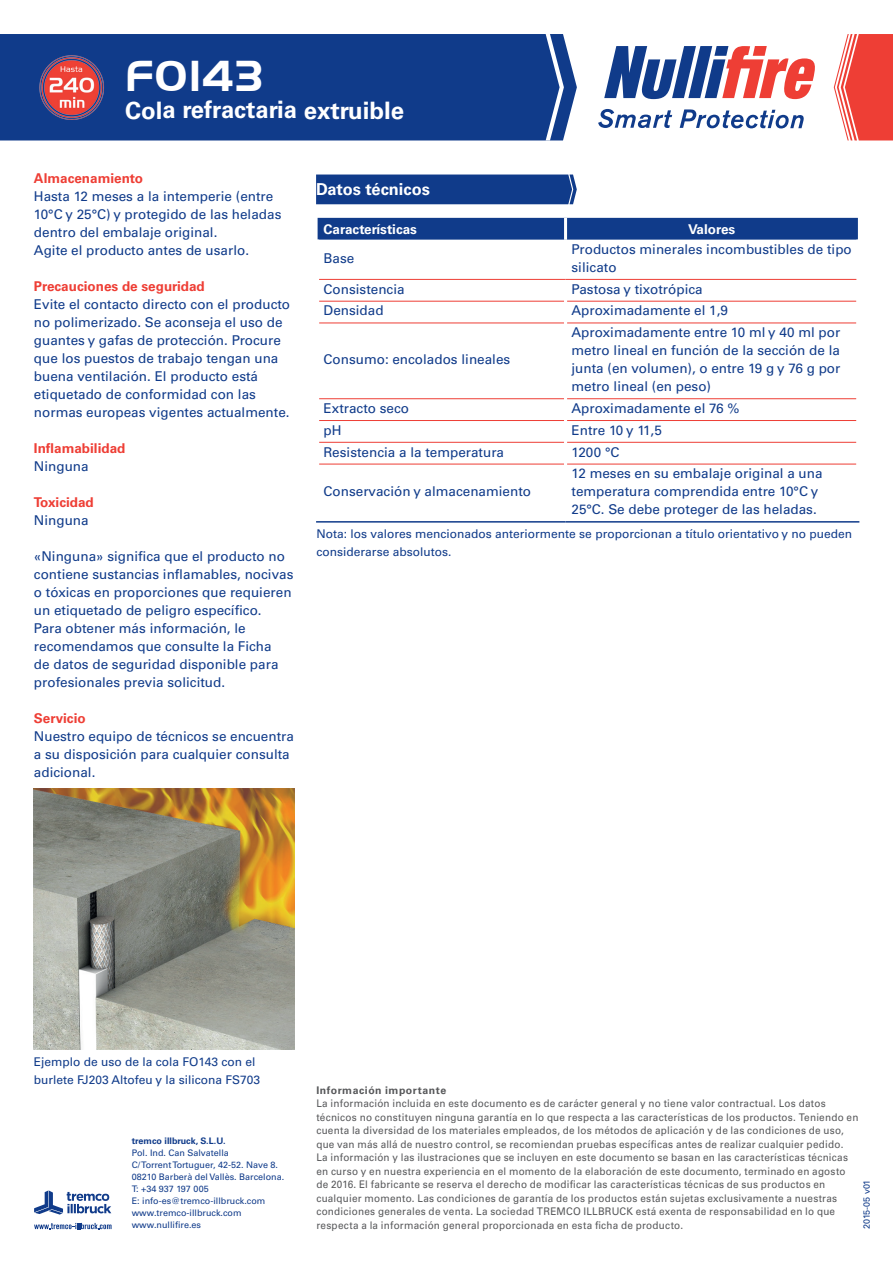
<style>
.page{position:relative;width:893px;height:1263px;background:#fff}
.page>*{position:absolute;margin:0;border:0;box-sizing:border-box;transform-origin:0 0}
.t1{font:700 45px "Handel Got D";letter-spacing:.03em;color:#fff}
.t2{font:700 24px "Univers LTCYR 65";color:#fff}
.t3{font:700 16.5px "Univers LTCYR 65";color:#fff}
.t4{font:13.5px/18px "Univers LTCYR 55 Roman";color:#103b8a}
.t5{font:700 13.5px "Univers LTCYR 65";color:#ee3e35}
.t6{font:700 13.5px "Univers LTCYR 65";color:#fff}
.t7{font:12px/18px "Univers LTCYR 55 Roman";color:#103b8a}
.t8{font:10.5px/13.5px "Univers LTCYR 55 Roman";letter-spacing:.025em;color:#57585a;scale:.95 1}
.t9{font:700 10.5px "Univers LTCYR 65";letter-spacing:.05em;color:#57585a}
.t10{font:9px/12px "Univers LTCYR 55 Roman";color:#103b8a}
.t11{font:700 9px "Univers LTCYR 65";color:#103b8a}
</style>
<div class="page">
<svg style="left:834px;top:34px;width:59px;height:106px"></svg>
<div style="left:0;top:34px;width:577px;height:106px;background:#103b8a"></div>
<svg style="left:546px;top:34px;width:18px;height:106px"></svg>
<svg style="left:34px;top:1190px;width:77px;height:24px"></svg>
<svg style="left:34px;top:1223px;width:78px;height:6px"></svg>
<svg style="left:604px;top:46px;width:211px;height:53px"></svg>
<svg style="left:598px;top:109px;width:74px;height:19px"></svg>
<svg style="left:680px;top:109px;width:124px;height:19px"></svg>
<div style="left:318px;top:218px;width:540px;height:22px;background:#103b8a"></div>
<hr style="left:564px;top:218px;width:3px;height:22px;background:#fff">
<hr style="left:319px;top:301px;width:245px;height:1px;background:#ee3e35">
<hr style="left:567px;top:301px;width:289px;height:1px;background:#ee3e35">
<hr style="left:319px;top:323px;width:245px;height:1px;background:#ee3e35">
<hr style="left:567px;top:323px;width:289px;height:1px;background:#ee3e35">
<hr style="left:319px;top:398px;width:245px;height:1px;background:#ee3e35">
<hr style="left:567px;top:398px;width:289px;height:1px;background:#ee3e35">
<hr style="left:319px;top:420px;width:245px;height:1px;background:#ee3e35">
<hr style="left:319px;top:442px;width:245px;height:1px;background:#ee3e35">
<hr style="left:319px;top:464px;width:245px;height:1px;background:#ee3e35">
<hr style="left:567px;top:420px;width:289px;height:1px;background:#ee3e35">
<hr style="left:567px;top:442px;width:289px;height:1px;background:#ee3e35">
<hr style="left:567px;top:464px;width:289px;height:1px;background:#ee3e35">
<hr style="left:316px;top:521px;width:250px;height:2px;background:#103b8a">
<hr style="left:566px;top:521px;width:293px;height:2px;background:#103b8a">
<hr style="left:319px;top:279px;width:247px;height:1px;background:#ee3e35">
<hr style="left:566px;top:279px;width:290px;height:1px;background:#ee3e35">
<div style="left:316px;top:175px;width:261px;height:29px;background:#103b8a"></div>
<img style="left:34px;top:788px;width:261px;height:261px">
<img style="left:34px;top:50px;width:74px;height:75px">
<h1 class="t1" style="left:125px;top:51px;width:139px">FO143</h1>
<h2 class="t2" style="left:125px;top:93px;width:280px">Cola refractaria extruible</h2>
<p class="t5" style="left:34px;top:169px;width:111px">Almacenamiento</p>
<p class="t4" style="left:34px;top:186px;width:249px">Hasta 12 meses a la intemperie (entre 10°C y 25°C) y protegido de las heladas dentro del embalaje original.<br>Agite el producto antes de usarlo.</p>
<p class="t5" style="left:34px;top:276px;width:172px">Precauciones de seguridad</p>
<p class="t4" style="left:34px;top:294px;width:258px">Evite el contacto directo con el producto no polimerizado. Se aconseja el uso de guantes y gafas de protección. Procure que los puestos de trabajo tengan una buena ventilación. El producto está etiquetado de conformidad con las normas europeas vigentes actualmente.</p>
<p class="t5" style="left:34px;top:438px;width:93px">Inflamabilidad</p>
<p class="t4" style="left:34px;top:456px;width:56px">Ninguna</p>
<p class="t5" style="left:34px;top:492px;width:61px">Toxicidad</p>
<p class="t4" style="left:34px;top:510px;width:56px">Ninguna</p>
<p class="t4" style="left:34px;top:546px;width:261px">«Ninguna» significa que el producto no contiene sustancias inflamables, nocivas o tóxicas en proporciones que requieren un etiquetado de peligro específico.<br>Para obtener más información, le recomendamos que consulte la Ficha<br>de datos de seguridad disponible para profesionales previa solicitud.</p>
<p class="t5" style="left:34px;top:708px;width:53px">Servicio</p>
<p class="t4" style="left:34px;top:726px;width:262px">Nuestro equipo de técnicos se encuentra a su disposición para cualquier consulta adicional.</p>
<p class="t3" style="left:316px;top:177px;width:115px">Datos técnicos</p>
<p class="t6" style="left:324px;top:219px;width:95px">Características</p>
<p class="t6" style="left:688px;top:219px;width:49px">Valores</p>
<p class="t4" style="left:324px;top:248px;width:32px">Base</p>
<p class="t4" style="left:572px;top:239px;width:282px">Productos minerales incombustibles de tipo silicato</p>
<p class="t4" style="left:324px;top:279px;width:83px">Consistencia</p>
<p class="t4" style="left:572px;top:279px;width:133px">Pastosa y tixotrópica</p>
<p class="t4" style="left:324px;top:301px;width:62px">Densidad</p>
<p class="t4" style="left:572px;top:301px;width:158px">Aproximadamente el 1,9</p>
<p class="t4" style="left:324px;top:350px;width:188px">Consumo: encolados lineales</p>
<p class="t4" style="left:572px;top:323px;width:270px;text-align:justify">Aproximadamente entre 10 ml y 40 ml por metro lineal en función de la sección de la junta (en volumen), o entre 19 g y 76 g por metro lineal (en peso)</p>
<p class="t4" style="left:324px;top:399px;width:87px">Extracto seco</p>
<p class="t4" style="left:572px;top:399px;width:169px">Aproximadamente el 76 %</p>
<p class="t4" style="left:324px;top:420px;width:19px">pH</p>
<p class="t4" style="left:572px;top:420px;width:92px">Entre 10 y 11,5</p>
<p class="t4" style="left:324px;top:442px;width:182px">Resistencia a la temperatura</p>
<p class="t4" style="left:572px;top:442px;width:50px">1200 °C</p>
<p class="t4" style="left:324px;top:482px;width:209px">Conservación y almacenamiento</p>
<p class="t4" style="left:572px;top:464px;width:253px">12 meses en su embalaje original a una temperatura comprendida entre 10°C y<br>25°C. Se debe proteger de las heladas.</p>
<p class="t7" style="left:317px;top:524px;width:537px">Nota: los valores mencionados anteriormente se proporcionan a título orientativo y no pueden considerarse absolutos.</p>
<p class="t7" style="left:34px;top:1053px;width:228px">Ejemplo de uso de la cola FO143 con el burlete FJ203 Altofeu y la silicona FS703</p>
<p class="t11" style="left:132px;top:1135px;width:95px">tremco illbruck, S.L.U.</p>
<p class="t10" style="left:132px;top:1147px;width:154px">Pol. Ind. Can Salvatella<br>C/ Torrent Tortuguer, 42-52. Nave 8.<br>08210 Barberà del Vallès. Barcelona.<br>T: +34 937 197 005<br>E: info-es@tremco-illbruck.com www.tremco-illbruck.com www.nullifire.es</p>
<p class="t9" style="left:316px;top:1082px;width:131px">Información importante</p>
<p class="t8" style="left:316px;top:1096px;width:572px">La información incluida en este documento es de carácter general y no tiene valor contractual. Los datos técnicos no constituyen ninguna garantía en lo que respecta a las características de los productos. Teniendo en cuenta la diversidad de los materiales empleados, de los métodos de aplicación y de las condiciones de uso, que van más allá de nuestro control, se recomiendan pruebas específicas antes de realizar cualquier pedido.<br>La información y las ilustraciones que se incluyen en este documento se basan en las características técnicas en curso y en nuestra experiencia en el momento de la elaboración de este documento, terminado en agosto de 2016. El fabricante se reserva el derecho de modificar las características técnicas de sus productos en cualquier momento. Las condiciones de garantía de los productos están sujetas exclusivamente a nuestras condiciones generales de venta. La sociedad TREMCO ILLBRUCK está exenta de responsabilidad en lo que respecta a la información general proporcionada en esta ficha de producto.</p>
<p class="t10" style="left:860px;top:1229px;width:51px;rotate:-90deg">2015-05 v01</p>
</div>
